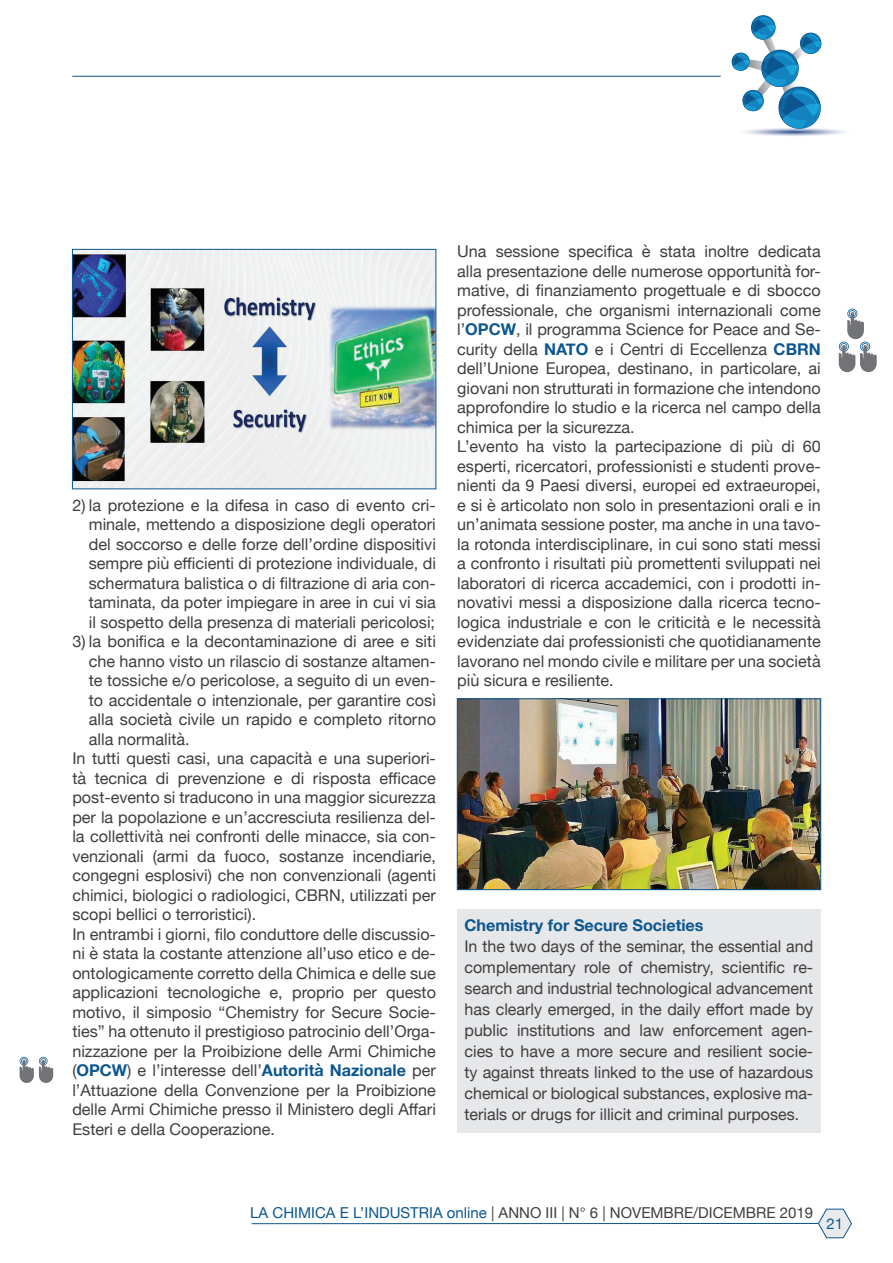
<style>
.page{position:relative;width:893px;height:1263px;background:#fff}
.page>*{position:absolute;margin:0;border:0;box-sizing:border-box;transform-origin:0 0}
.Normale{font:16.2px/19.5px "Helvetica Neue";color:#3e3e3f;text-align:justify}
.Normale-2{font:700 16.2px "Helvetica Neue";color:#0b568e}
.t1{font:15px "Helvetica Neue";color:#3e3e3f}
.t2{font:15px "Helvetica Neue";color:#0b568e}
.s1{font-weight:700;color:#0b568e}
.s2{color:#0b568e}
</style>
<div class="page">
<hr style="left:72px;top:76px;width:649px;height:1px;background:#0b568e">
<svg style="left:731px;top:15px;width:114px;height:121px"></svg>
<svg style="left:818px;top:1209px;width:34px;height:29px"></svg>
<hr style="left:252px;top:1223px;width:566px;height:1px;background:#0b568e">
<img style="left:74px;top:251px;width:360px;height:236px">
<div style="left:72px;top:249px;width:364px;height:240px;border:1px solid #0b568e"></div>
<div style="left:457px;top:909px;width:364px;height:223px;background:#e6e7e9"></div>
<img style="left:459px;top:701px;width:360px;height:187px">
<div style="left:457px;top:699px;width:364px;height:191px;border:1px solid #0b568e"></div>
<svg style="left:839px;top:309px;width:38px;height:63px"></svg>
<svg style="left:20px;top:1057px;width:33px;height:26px"></svg>
<p class="Normale" style="left:89px;top:496px;width:349px;text-indent:-16px">2) la protezione e la difesa in caso di evento cri&shy;minale, mettendo a disposizione degli operatori del soccorso e delle forze dell’ordine dispositivi sempre più efficienti di protezione individuale, di schermatura balistica o di filtrazione di aria con&shy;taminata, da poter impiegare in aree in cui vi sia il sospetto della presenza di materiali pericolosi;</p>
<p class="Normale" style="left:89px;top:633px;width:349px;text-indent:-16px">3) la bonifica e la decontaminazione di aree e siti che hanno visto un rilascio di sostanze altamen&shy;te tossiche e/o pericolose, a seguito di un even&shy;to accidentale o intenzionale, per garantire così alla società civile un rapido e completo ritorno alla normalità.</p>
<p class="Normale" style="left:72px;top:750px;width:365px">In tutti questi casi, una capacità e una superiori&shy;tà tecnica di prevenzione e di risposta efficace post-evento si traducono in una maggior sicurezza per la popolazione e un’accresciuta resilienza del&shy;la collettività nei confronti delle minacce, sia con&shy;venzionali (armi da fuoco, sostanze incendiarie, congegni esplosivi) che non convenzionali (agenti chimici, biologici o radiologici, CBRN, utilizzati per scopi bellici o terroristici).</p>
<p class="Normale" style="left:72px;top:925px;width:365px">In entrambi i giorni, filo conduttore delle discussio&shy;ni è stata la costante attenzione all’uso etico e de&shy;ontologicamente corretto della Chimica e delle sue applicazioni tecnologiche e, proprio per questo motivo, il simposio “Chemistry for Secure Socie&shy;ties” ha ottenuto il prestigioso patrocinio dell’Orga&shy;nizzazione per la Proibizione delle Armi Chimiche (<span class="s1">OPCW</span>) e l’interesse dell’<span class="s1">Autorità Nazionale</span> per l’Attuazione della Convenzione per la Proibizione delle Armi Chimiche presso il Ministero degli Affari Esteri e della Cooperazione.</p>
<p class="Normale" style="left:457px;top:243px;width:365px">Una sessione specifica è stata inoltre dedicata alla presentazione delle numerose opportunità for&shy;mative, di finanziamento progettuale e di sbocco professionale, che organismi internazionali come l’<span class="s1">OPCW</span>, il programma Science for Peace and Se&shy;curity della <span class="s1">NATO</span> e i Centri di Eccellenza <span class="s1">CBRN </span>dell’Unione Europea, destinano, in particolare, ai giovani non strutturati in formazione che intendono approfondire lo studio e la ricerca nel campo della chimica per la sicurezza.</p>
<p class="Normale" style="left:457px;top:438px;width:365px">L’evento ha visto la partecipazione di più di 60 esperti, ricercatori, professionisti e studenti prove&shy;nienti da 9 Paesi diversi, europei ed extraeuropei, e si è articolato non solo in presentazioni orali e in un’animata sessione poster, ma anche in una tavo&shy;la rotonda interdisciplinare, in cui sono stati messi a confronto i risultati più promettenti sviluppati nei laboratori di ricerca accademici, con i prodotti in&shy;novativi messi a disposizione dalla ricerca tecno&shy;logica industriale e con le criticità e le necessità evidenziate dai professionisti che quotidianamente lavorano nel mondo civile e militare per una società più sicura e resiliente.</p>
<p class="Normale-2" style="left:464px;top:913px;width:241px">Chemistry for Secure Societies</p>
<p class="Normale" style="left:464px;top:937px;width:350px;line-height:21px">In the two days of the seminar, the essential and complementary role of chemistry, scientific re&shy;search and industrial technological advancement has clearly emerged, in the daily effort made by public institutions and law enforcement agen&shy;cies to have a more secure and resilient socie&shy;ty against threats linked to the use of hazardous chemical or biological substances, explosive ma&shy;terials or drugs for illicit and criminal purposes.</p>
<p class="t1" style="left:250px;top:1202px;width:564px"><span class="s2">LA CHIMICA E L’INDUSTRIA online</span> | ANNO III | N° 6 | NOVEMBRE/DICEMBRE 2019</p>
<p class="t2" style="left:826px;top:1212px;width:18px">21</p>
</div>
